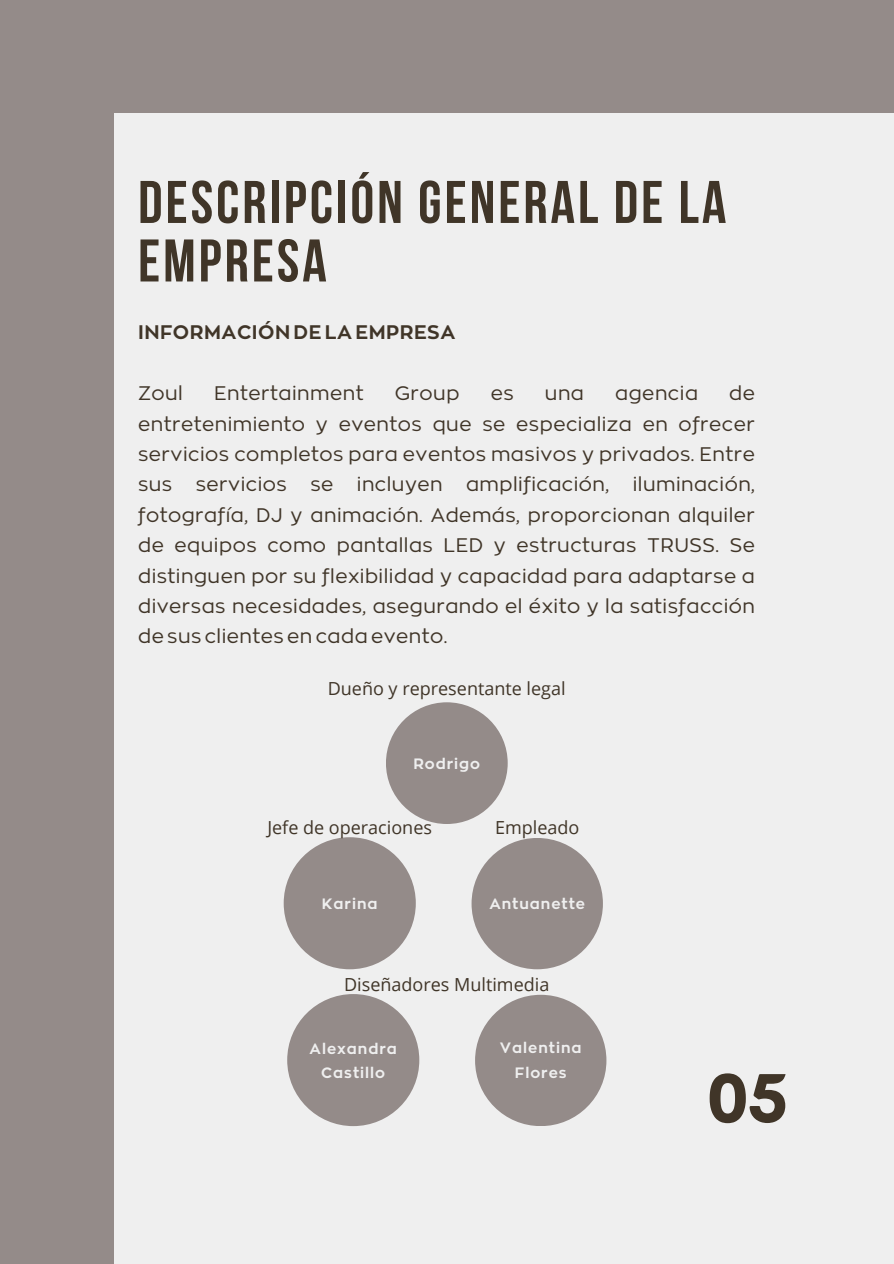
<style>
.page{position:relative;width:894px;height:1264px;background:#fff}
.page>*{position:absolute;margin:0;border:0;box-sizing:border-box;transform-origin:0 0}
.t1{font:700 70.95px "Batangas";color:#403528}
.t2{font:700 60px/58.5px "Bebas Neue";letter-spacing:.05em;color:#403528}
.t3{font:19.5px/30.3px "RTL Corporative Regular";letter-spacing:.025em;color:#403528;text-align:justify}
.t4{font:19.5px "RTL Corporative Bold";letter-spacing:.025em;color:#403528}
.t5{font:18px "Open Sans";color:#403528}
.t6{font:14.85px/24.8px "RTL Corporative Bold";letter-spacing:.065em;color:#efefef;text-align:center}
</style>
<div class="page">
<div style="left:0;top:0;width:893px;height:1263px;background:#efefef"></div>
<div style="left:0;top:0;width:113px;height:1263px;background:#948b89"></div>
<div style="left:0;top:0;width:893px;height:113px;background:#948b89"></div>
<div style="left:386px;top:702px;width:121px;height:122px;background:#948b89;border-radius:50%"></div>
<div style="left:283px;top:837px;width:132px;height:132px;background:#948b89;border-radius:50%"></div>
<div style="left:287px;top:994px;width:132px;height:132px;background:#948b89;border-radius:50%"></div>
<div style="left:471px;top:838px;width:131px;height:131px;background:#948b89;border-radius:50%"></div>
<div style="left:475px;top:994px;width:131px;height:132px;background:#948b89;border-radius:50%"></div>
<p class="t2" style="left:138px;top:179px;width:589px">DESCRIPCIÓN GENERAL DE LA<br>EMPRESA</p>
<h3 class="t4" style="left:138px;top:319px;width:318px">INFORMACIÓN DE LA EMPRESA</h3>
<h3 class="t3" style="left:138px;top:377px;width:618px;text-indent:591px">de entretenimiento y eventos que se especializa en ofrecer servicios completos para eventos masivos y privados. Entre sus servicios se incluyen amplificación, iluminación, fotografía, DJ y animación. Además, proporcionan alquiler de equipos como pantallas LED y estructuras TRUSS. Se distinguen por su flexibilidad y capacidad para adaptarse a diversas necesidades, asegurando el éxito y la satisfacción de sus clientes en cada evento.</h3>
<h3 class="t3" style="left:138px;top:377px;width:46px">Zoul</h3>
<h3 class="t3" style="left:214px;top:377px;width:151px">Entertainment</h3>
<h3 class="t3" style="left:394px;top:377px;width:66px">Group</h3>
<h3 class="t3" style="left:490px;top:377px;width:25px">es</h3>
<h3 class="t3" style="left:544px;top:377px;width:41px">una</h3>
<h3 class="t3" style="left:615px;top:377px;width:84px">agencia</h3>
<h3 class="t5" style="left:328px;top:676px;width:239px">Dueño y representante legal</h3>
<h1 class="t6" style="left:413px;top:750px;width:68px">Rodrigo</h1>
<p class="t5" style="left:267px;top:815px;width:166px">Jefe de operaciones</p>
<p class="t5" style="left:495px;top:815px;width:86px">Empleado</p>
<h2 class="t6" style="left:322px;top:890px;width:57px">Karina</h2>
<h3 class="t6" style="left:489px;top:890px;width:97px">Antuanette</h3>
<p class="t5" style="left:344px;top:971px;width:207px">Diseñadores Multimedia</p>
<h3 class="t6" style="left:309px;top:1035px;width:89px">Alexandra<br>Castillo</h3>
<p class="t6" style="left:500px;top:1034px;width:83px">Valentina<br>Flores</p>
<p class="t1" style="left:707px;top:1056px;width:82px">05</p>
</div>
